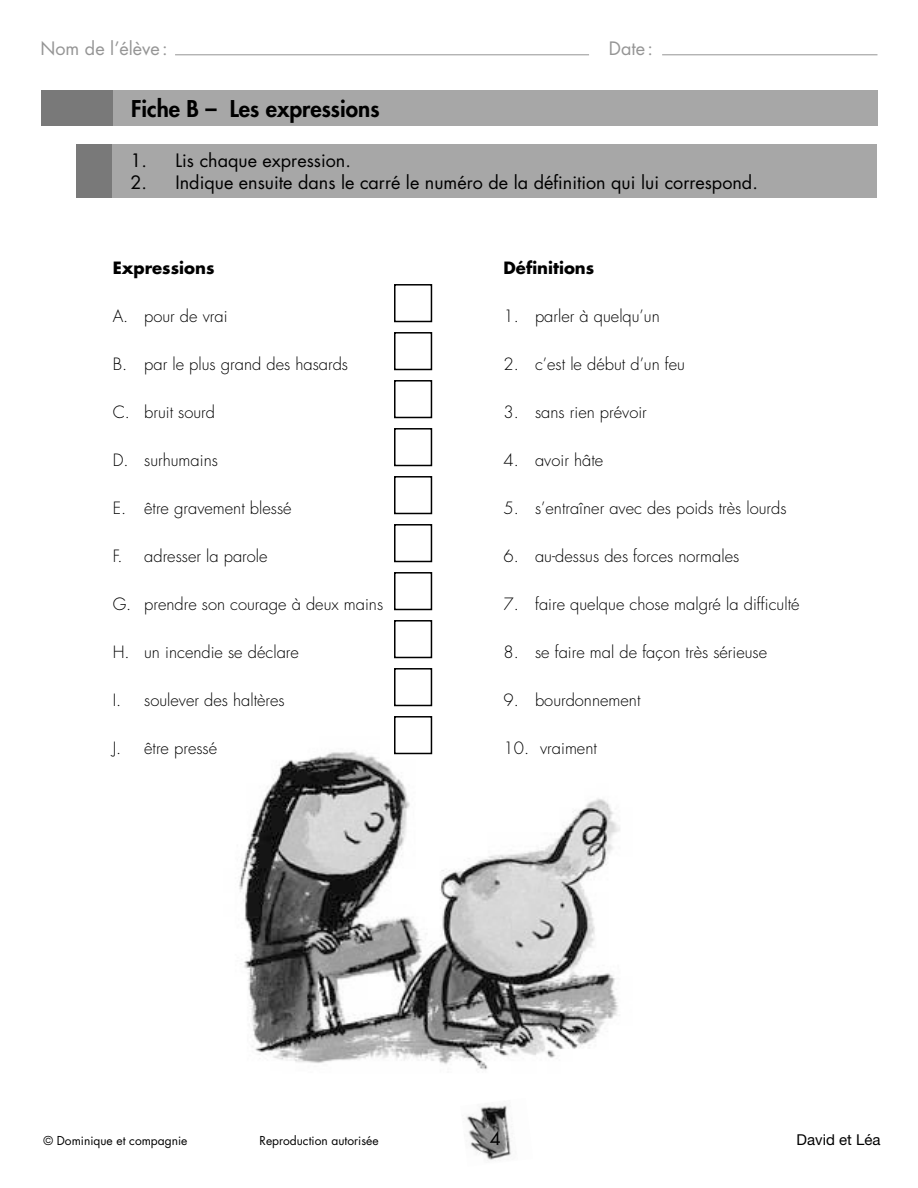
<style>
.page{position:relative;width:918px;height:1188px;background:#fff}
.page>*{position:absolute;margin:0;border:0;box-sizing:border-box;transform-origin:0 0}
.t1{font:800 22.5px "Futura";color:#000}
.t2{font:18px "Futura";color:#000}
.t3{font:18px "Futura";color:#959595}
.t4{font:300 16.5px "Futura";color:#000}
.t5{font:700 16.5px "Futura";color:#000}
.t6{font:15px "Helvetica Neue";color:#000}
.t7{font:12px "Futura";color:#000}
</style>
<div class="page">
<hr style="left:175px;top:54px;width:414px;height:1px;background:#959595">
<hr style="left:662px;top:54px;width:215px;height:1px;background:#959595">
<img style="left:466px;top:1105px;width:45px;height:55px">
<img style="left:239px;top:737px;width:381px;height:333px">
<div style="left:41px;top:90px;width:72px;height:36px;background:#797979"></div>
<div style="left:113px;top:90px;width:765px;height:36px;background:#a7a7a7"></div>
<div style="left:394px;top:284px;width:38px;height:38px;border:2px solid #000"></div>
<div style="left:394px;top:332px;width:38px;height:38px;border:2px solid #000"></div>
<div style="left:394px;top:380px;width:38px;height:38px;border:2px solid #000"></div>
<div style="left:394px;top:428px;width:38px;height:38px;border:2px solid #000"></div>
<div style="left:394px;top:476px;width:38px;height:38px;border:2px solid #000"></div>
<div style="left:394px;top:524px;width:38px;height:38px;border:2px solid #000"></div>
<div style="left:394px;top:572px;width:38px;height:38px;border:2px solid #000"></div>
<div style="left:394px;top:620px;width:38px;height:38px;border:2px solid #000"></div>
<div style="left:394px;top:668px;width:38px;height:38px;border:2px solid #000"></div>
<div style="left:394px;top:716px;width:38px;height:38px;border:2px solid #000"></div>
<div style="left:76px;top:144px;width:36px;height:54px;background:#797979"></div>
<div style="left:112px;top:144px;width:765px;height:54px;background:#a7a7a7"></div>
<p class="t3" style="left:40px;top:36px;width:129px">Nom de l’élève:</p>
<p class="t3" style="left:609px;top:36px;width:46px">Date:</p>
<h1 class="t1" style="left:131px;top:94px;width:250px">Fiche B – Les expressions</h1>
<p class="t2" style="left:130px;top:148px;width:222px">1. Lis chaque expression.</p>
<p class="t2" style="left:131px;top:170px;width:629px">2. Indique ensuite dans le carré le numéro de la définition qui lui correspond.</p>
<p class="t5" style="left:113px;top:257px;width:103px">Expressions</p>
<p class="t4" style="left:113px;top:306px;width:116px">A. pour de vrai</p>
<p class="t4" style="left:113px;top:354px;width:237px">B. par le plus grand des hasards</p>
<p class="t4" style="left:113px;top:402px;width:104px">C. bruit sourd</p>
<p class="t4" style="left:113px;top:450px;width:107px">D. surhumains</p>
<p class="t4" style="left:113px;top:498px;width:180px">E. être gravement blessé</p>
<p class="t4" style="left:113px;top:546px;width:156px">F. adresser la parole</p>
<p class="t4" style="left:113px;top:594px;width:272px">G. prendre son courage à deux mains</p>
<p class="t4" style="left:113px;top:642px;width:188px">H. un incendie se déclare</p>
<p class="t4" style="left:113px;top:690px;width:174px">I. soulever des haltères</p>
<p class="t4" style="left:113px;top:738px;width:106px">J. être pressé</p>
<p class="t5" style="left:504px;top:257px;width:92px">Définitions</p>
<p class="t4" style="left:504px;top:306px;width:158px">1. parler à quelqu’un</p>
<p class="t4" style="left:504px;top:354px;width:183px">2. c’est le début d’un feu</p>
<p class="t4" style="left:504px;top:402px;width:145px">3. sans rien prévoir</p>
<p class="t4" style="left:504px;top:450px;width:101px">4. avoir hâte</p>
<p class="t4" style="left:504px;top:498px;width:285px">5. s’entraîner avec des poids très lourds</p>
<p class="t4" style="left:504px;top:546px;width:237px">6. au-dessus des forces normales</p>
<p class="t4" style="left:504px;top:594px;width:297px">7. faire quelque chose malgré la difficulté</p>
<p class="t4" style="left:504px;top:642px;width:265px">8. se faire mal de façon très sérieuse</p>
<p class="t4" style="left:504px;top:690px;width:138px">9. bourdonnement</p>
<p class="t4" style="left:504px;top:738px;width:95px">10. vraiment</p>
<p class="t7" style="left:44px;top:1132px;width:145px">© Dominique et compagnie</p>
<p class="t7" style="left:260px;top:1132px;width:121px">Reproduction autorisée</p>
<p class="t2" style="left:490px;top:1125px;width:13px">4</p>
<p class="t6" style="left:797px;top:1130px;width:85px">David et Léa</p>
</div>
